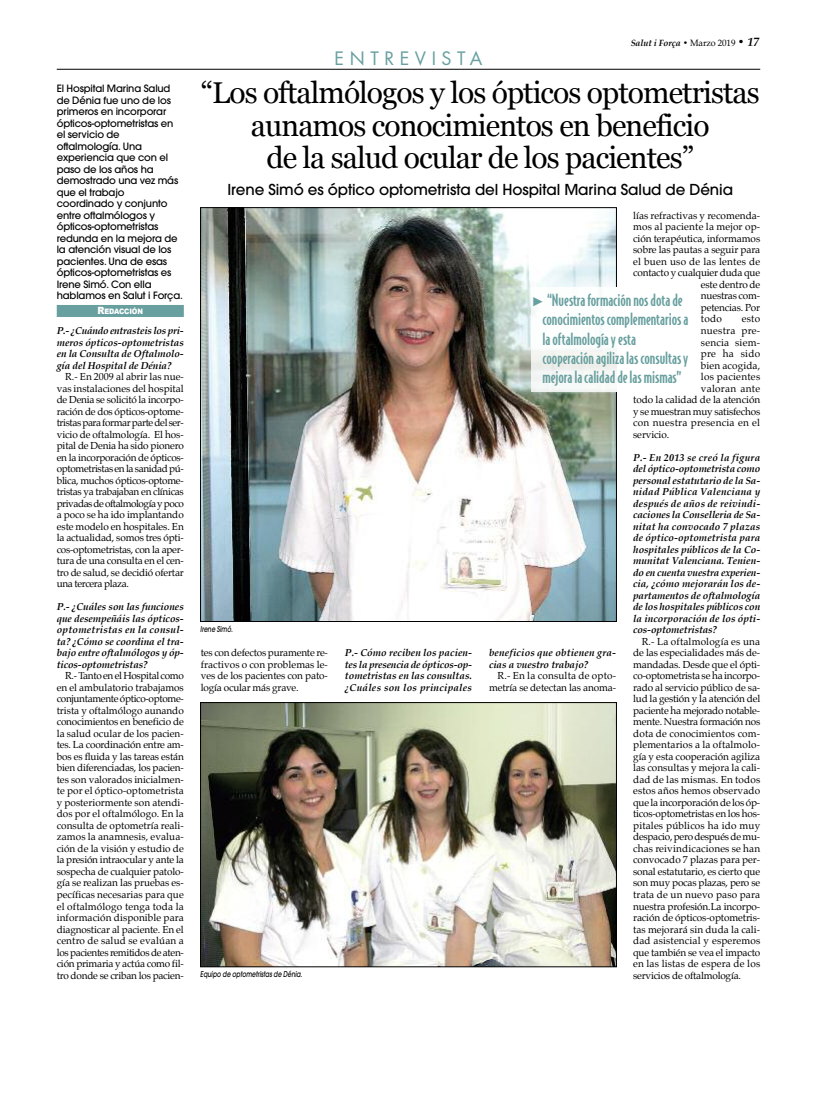
<style>
.page{position:relative;width:817px;height:1096px;background:#fff}
.page>*{position:absolute;margin:0;border:0;box-sizing:border-box;transform-origin:0 0}
.t1{font:30px/32px "Georgia";letter-spacing:-.03em;color:#000;text-align:center}
.t2{font:18px "Futura";letter-spacing:.31em;color:#689f9f}
.t3{font:500 16px/19.2px "Bodega Sans";letter-spacing:-.005em;color:#689f9f}
.t4{font:500 15px "Avant Garde";letter-spacing:-.005em;color:#000}
.t5{font:10px/11.5px "Palatino";letter-spacing:-.01em;color:#000;text-align:justify}
.t6{font:italic 700 10px/11.5px "Palatino";letter-spacing:-.01em;color:#000;text-align:justify}
.t7{font:500 10px/11.5px "Avant Garde";letter-spacing:-.015em;color:#000}
.t8{font:10px "Palatino";letter-spacing:.025em;color:#000}
.t9{font:italic 700 10px/11.5px "Palatino";letter-spacing:.015em;color:#000}
.t10{font:10px "Palatino";letter-spacing:.02em;color:#000}
.t11{font:10px "Palatino";letter-spacing:.01em;color:#000}
.t12{font:italic 700 9px "Palatino";letter-spacing:-.01em;color:#000}
.t13{font:italic 500 8px "Avant Garde";color:#000;scale:.75 1}
.t14{font:900 7.5px "Arial";letter-spacing:-.02em;color:#fff;scale:.9 1}
.s1{font-size:10px}
.s2{font-weight:400;font-style:normal}
.s3{font-size:12px}
</style>
<div class="page">
<div style="left:57px;top:305px;width:127px;height:12px;background:#689f9f"></div>
<hr style="left:57px;top:69px;width:702px;height:1px;background:#000">
<img style="left:202px;top:209px;width:412px;height:410px">
<hr style="left:616px;top:288px;width:1px;height:103px;background:#ccc">
<img style="left:531px;top:288px;width:85px;height:103px">
<img style="left:202px;top:704px;width:412px;height:260px">
<div style="left:200px;top:702px;width:416px;height:264px;border:1px solid #000"></div>
<svg style="left:533px;top:297px;width:9px;height:9px"></svg>
<p class="t7" style="left:57px;top:84px;width:128px">El Hospital Marina Salud de Dénia fue uno de los primeros en incorporar ópticos-optometristas en el servicio de oftalmología. Una experiencia que con el paso de los años ha demostrado una vez más que el trabajo coordinado y conjunto entre oftalmólogos y ópticos-optometristas redunda en la mejora de la atención visual de los pacientes. Una de esas ópticos-optometristas es<br>Irene Simó. Con ella hablamos en Salut i Força.</p>
<p class="t14" style="left:97px;top:305px;width:52px"><span class="s1">r</span>EdACCión</p>
<p class="t6" style="left:57px;top:325px;width:128px">P.- ¿Cuándo entrasteis los pri&shy;meros ópticos-optometristas en la Consulta de Oftalmolo&shy;gía del Hospital de Dénia?</p>
<p class="t5" style="left:57px;top:371px;width:128px;text-indent:9px">R.- En 2009 al abrir las nue&shy;vas instalaciones del hospital de Denia se solicitó la incorpo&shy;ración de dos ópticos-optome&shy;tristasparaformarpartedel ser&shy;vicio de oftalmología. El hos&shy;pital de Denia ha sido pionero en la incorporación de ópticos&shy;optometristas en la sanidad pú&shy;blica, muchos ópticos-optome&shy;tristas ya trabajaban en clínicas privadasdeoftalmologíaypoco a poco se ha ido implantando este modelo en hospitales. En la actualidad, somos tres ópti&shy;cos-optometristas, con la aper&shy;tura de una consulta en el cen&shy;tro de salud, se decidió ofertar una tercera plaza.</p>
<p class="t6" style="left:57px;top:601px;width:128px">P.- ¿Cuáles son las funciones que desempeñáis las ópticos&shy;optometristas en la consul&shy;ta? ¿Cómo se coordina el tra&shy;bajo entre oftalmólogos y óp&shy;ticos-optometristas?</p>
<p class="t5" style="left:57px;top:670px;width:128px;text-indent:9px">R.- Tanto en el Hospital como en el ambulatorio trabajamos conjuntamente óptico-optome&shy;trista y oftalmólogo aunando conocimientos en beneficio de la salud ocular de los pacien&shy;tes. La coordinación entre am&shy;bos es fluida y las tareas están bien diferenciadas, los pacien&shy;tes son valorados inicialmen&shy;te por el óptico-optometrista y posteriormente son atendi&shy;dos por el oftalmólogo. En la consulta de optometría reali&shy;zamos la anamnesis, evalua&shy;ción de la visión y estudio de la presión intraocular y ante la sospecha de cualquier patolo&shy;gía se realizan las pruebas es&shy;pecíficas necesarias para que el oftalmólogo tenga toda la información disponible para diagnosticar al paciente. En el centro de salud se evalúan a los pacientes remitidos de aten&shy;ción primaria y actúa como fil&shy;tro donde se criban los pacien-</p>
<p class="t12" style="left:630px;top:39px;width:130px">Salut i Força • <span class="s2">Marzo 2019</span> <span class="s3">• 17</span></p>
<h2 class="t2" style="left:334px;top:50px;width:149px">ENTREVISTA</h2>
<h1 class="t1" style="left:201px;top:77px;width:560px">“Los oftalmólogos y los ópticos optometristas aunamos conocimientos en beneficio<br>de la salud ocular de los pacientes”</h1>
<h3 class="t4" style="left:227px;top:184px;width:507px">Irene Simó es óptico optometrista del Hospital Marina Salud de Dénia</h3>
<p class="t5" style="left:632px;top:210px;width:128px">lías refractivas y recomenda-</p>
<p class="t10" style="left:632px;top:222px;width:128px">mos al paciente la mejor op-</p>
<p class="t5" style="left:632px;top:233px;width:128px">ción terapéutica, informamos</p>
<p class="t5" style="left:632px;top:245px;width:128px">sobre las pautas a seguir para</p>
<p class="t8" style="left:632px;top:256px;width:128px">el buen uso de las lentes de</p>
<p class="t5" style="left:632px;top:268px;width:128px">contacto y cualquier duda que</p>
<p class="t5" style="left:700px;top:279px;width:61px">este dentro de</p>
<p class="t5" style="left:700px;top:291px;width:61px">nuestras com-</p>
<p class="t5" style="left:700px;top:302px;width:61px">petencias. Por</p>
<p class="t5" style="left:700px;top:314px;width:23px">todo</p>
<p class="t5" style="left:741px;top:314px;width:20px">esto</p>
<p class="t8" style="left:700px;top:325px;width:61px">nuestra pre-</p>
<p class="t8" style="left:700px;top:337px;width:61px">sencia siem-</p>
<p class="t8" style="left:700px;top:348px;width:61px">pre ha sido</p>
<p class="t11" style="left:700px;top:360px;width:61px">bien acogida,</p>
<p class="t8" style="left:700px;top:371px;width:61px">los pacientes</p>
<p class="t8" style="left:700px;top:383px;width:61px">valoran ante</p>
<p class="t5" style="left:632px;top:394px;width:128px">todo la calidad de la atención</p>
<p class="t5" style="left:632px;top:406px;width:128px">y se muestran muy satisfechos</p>
<p class="t8" style="left:632px;top:417px;width:128px">con nuestra presencia en el</p>
<p class="t5" style="left:632px;top:429px;width:38px">servicio.</p>
<p class="t6" style="left:632px;top:452px;width:128px">P.- En 2013 se creó la figura del óptico-optometrista como personal estatutario de la Sa&shy;nidad Pública Valenciana y después de años de reivindi&shy;caciones la Conselleria de Sa&shy;nitat ha convocado 7 plazas de óptico-optometrista para hospitales públicos de la Co&shy;munitat Valenciana. Tenien&shy;do en cuenta vuestra experien&shy;cia, ¿cómo mejorarán los de&shy;partamentos de oftalmología de los hospitales públicos con la incorporación de los ópti&shy;cos-optometristas?</p>
<p class="t5" style="left:632px;top:636px;width:128px;text-indent:9px">R.- La oftalmología es una de las especialidades más de&shy;mandadas. Desde que el ópti&shy;co-optometrista se ha incorpo&shy;rado al servicio público de sa&shy;lud la gestión y la atención del paciente ha mejorado notable&shy;mente. Nuestra formación nos dota de conocimientos com&shy;plementarios a la oftalmolo&shy;gía y esta cooperación agiliza las consultas y mejora la cali&shy;dad de las mismas. En todos estos años hemos observado que la incorporación de los óp&shy;ticos-optometristas en los hos&shy;pitales públicos ha ido muy despacio, pero después de mu&shy;chas reivindicaciones se han convocado 7 plazas para per&shy;sonal estatutario, es cierto que son muy pocas plazas, pero se trata de un nuevo paso para nuestra profesión.La incorpo&shy;ración de ópticos-optometris&shy;tas mejorará sin duda la cali&shy;dad asistencial y esperemos que también se vea el impacto en las listas de espera de los servicios de oftalmología.</p>
<h3 class="t3" style="left:542px;top:291px;width:147px">“Nuestraformaciónnosdotade conocimientoscomplementariosa laoftalmologíayesta cooperaciónagilizalasconsultasy mejoralacalidaddelasmismas”</h3>
<p class="t13" style="left:200px;top:625px;width:45px">Irene Simó.</p>
<p class="t5" style="left:201px;top:647px;width:128px">tes con defectos puramente re&shy;fractivos o con problemas le&shy;ves de los pacientes con pato&shy;logía ocular más grave.</p>
<p class="t6" style="left:345px;top:647px;width:128px">P.- Cómo reciben los pacien&shy;tes la presencia de ópticos-op&shy;tometristas en las consultas. ¿Cuáles son los principales</p>
<p class="t9" style="left:489px;top:647px;width:128px">beneficios que obtienen gra&shy;cias a vuestro trabajo?</p>
<p class="t5" style="left:489px;top:670px;width:128px;text-align:right">R.- En la consulta de opto&shy;metría se detectan las anoma-</p>
<p class="t13" style="left:200px;top:970px;width:138px">Equipo de optometristas de Dénia.</p>
</div>
